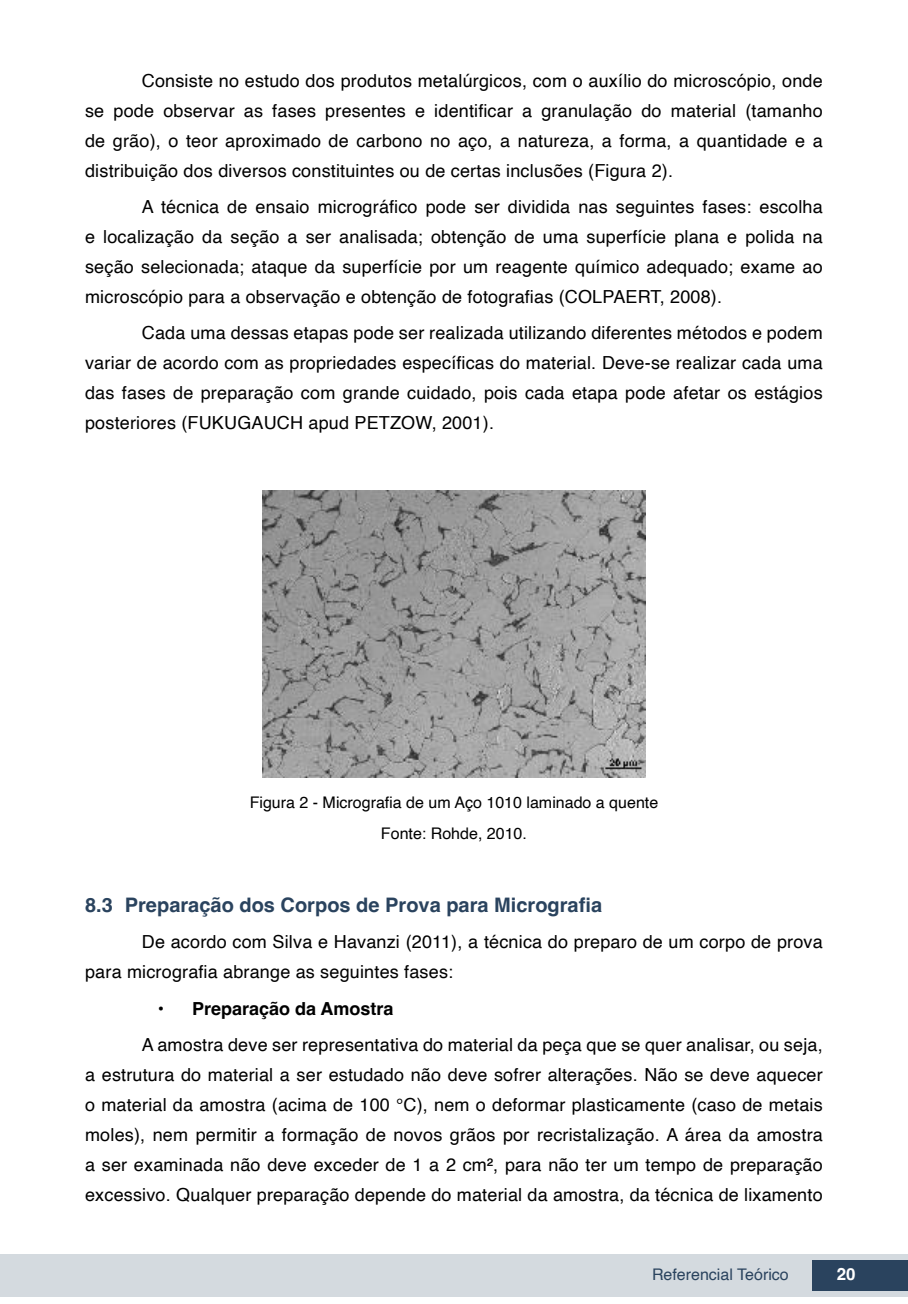
<style>
.page{position:relative;width:908px;height:1304px;background:#fff}
.page>*{position:absolute;margin:0;border:0;box-sizing:border-box;transform-origin:0 0}
.t1{font:700 20px "Helvetica";color:#2a435e}
.txt{font:18px/30px "Helvetica";letter-spacing:.01em;color:#000;text-align:justify}
.t2{font:700 18px "Helvetica";color:#000}
.t3{font:700 16.8px "Helvetica";color:#fff}
.imagens_graf_tab{font:16px "Helvetica";color:#000}
.t4{font:16px "Helvetica";color:#2a435e}
</style>
<div class="page">
<div style="left:0;top:1254px;width:906px;height:43px;background:#d4dadf"></div>
<div style="left:812px;top:1261px;width:95px;height:30px;background:#2a435e"></div>
<img style="left:262px;top:490px;width:383px;height:287px">
<p class="txt" style="left:85px;top:66px;width:738px;text-indent:57px">Consiste no estudo dos produtos metalúrgicos, com o auxílio do microscópio, onde se pode observar as fases presentes e identificar a granulação do material (tamanho de grão), o teor aproximado de carbono no aço, a natureza, a forma, a quantidade e a distribuição dos diversos constituintes ou de certas inclusões (Figura 2).</p>
<p class="txt" style="left:85px;top:192px;width:738px;text-indent:57px">A técnica de ensaio micrográfico pode ser dividida nas seguintes fases: escolha e localização da seção a ser analisada; obtenção de uma superfície plana e polida na seção selecionada; ataque da superfície por um reagente químico adequado; exame ao microscópio para a observação e obtenção de fotografias (COLPAERT, 2008).</p>
<p class="txt" style="left:85px;top:318px;width:738px;text-indent:57px">Cada uma dessas etapas pode ser realizada utilizando diferentes métodos e podem variar de acordo com as propriedades específicas do material. Deve-se realizar cada uma das fases de preparação com grande cuidado, pois cada etapa pode afetar os estágios posteriores (FUKUGAUCH apud PETZOW, 2001).</p>
<p class="imagens_graf_tab" style="left:249px;top:790px;width:410px">Figura 2 - Micrografia de um Aço 1010 laminado a quente</p>
<p class="imagens_graf_tab" style="left:381px;top:821px;width:147px">Fonte: Rohde, 2010.</p>
<p class="t1" style="left:85px;top:893px;width:518px">8.3 Preparação dos Corpos de Prova para Micrografia</p>
<p class="txt" style="left:85px;top:927px;width:738px;text-indent:57px">De acordo com Silva e Havanzi (2011), a técnica do preparo de um corpo de prova para micrografia abrange as seguintes fases:</p>
<p class="t2" style="left:158px;top:998px;width:237px">• Preparação da Amostra</p>
<p class="txt" style="left:85px;top:1030px;width:738px;text-indent:57px">A amostra deve ser representativa do material da peça que se quer analisar, ou seja, a estrutura do material a ser estudado não deve sofrer alterações. Não se deve aquecer o material da amostra (acima de 100 °C), nem o deformar plasticamente (caso de metais moles), nem permitir a formação de novos grãos por recristalização. A área da amostra a ser examinada não deve exceder de 1 a 2 cm², para não ter um tempo de preparação excessivo. Qualquer preparação depende do material da amostra, da técnica de lixamento</p>
<p class="t4" style="left:651px;top:1262px;width:138px">Referencial Teórico</p>
<p class="t3" style="left:836px;top:1264px;width:20px">20</p>
</div>
